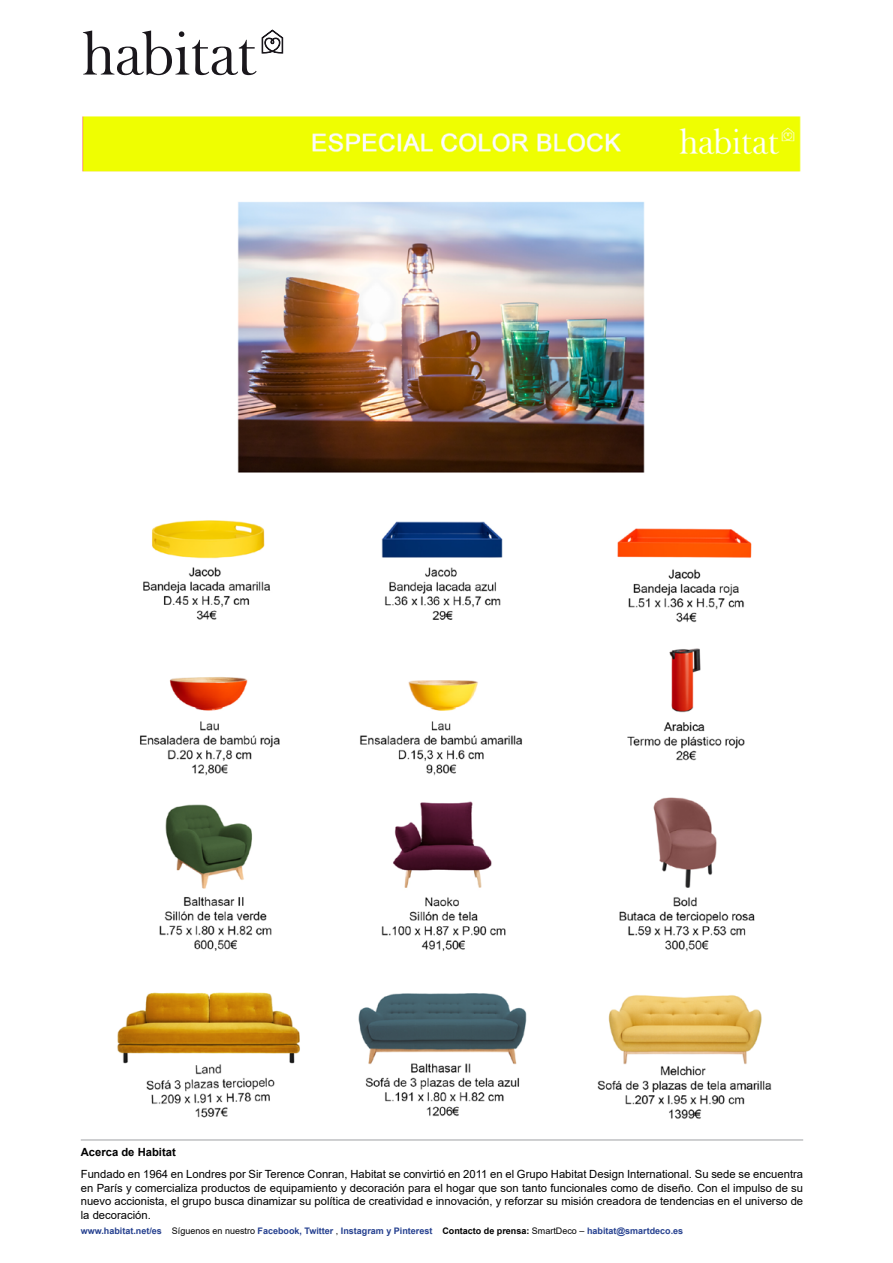
<style>
.page{position:relative;width:893px;height:1263px;background:#fff}
.page>*{position:absolute;margin:0;border:0;box-sizing:border-box;transform-origin:0 0}
.t1{font:11.25px/13.5px "Arial";color:#000;text-align:justify}
.t2{font:700 11.25px "Arial";color:#000}
.t3{font:700 9px "Arial";color:#25408f}
.s1{font-weight:400;color:#000}
.s2{color:#000}
</style>
<div class="page">
<svg style="left:83px;top:29px;width:200px;height:46px"></svg>
<img style="left:80px;top:116px;width:724px;height:1024px">
<hr style="left:81px;top:1139px;width:722px;height:2px;background:#bec0c2">
<p class="t2" style="left:81px;top:1144px;width:97px">Acerca de Habitat</p>
<p class="t1" style="left:81px;top:1167px;width:724px">Fundado en 1964 en Londres por Sir Terence Conran, Habitat se convirtió en 2011 en el Grupo Habitat Design International. Su sede se encuentra en París y comercializa productos de equipamiento y decoración para el hogar que son tanto funcionales como de diseño. Con el impulso de su nuevo accionista, el grupo busca dinamizar su política de creatividad e innovación, y reforzar su misión creadora de tendencias en el universo de la decoración.</p>
<p class="t3" style="left:81px;top:1225px;width:604px">www.habitat.net/es <span class="s1">Síguenos en nuestro</span> Facebook, Twitter <span class="s1">,</span> Instagram y Pinterest <span class="s2">Contacto de prensa:</span> <span class="s1">SmartDeco –</span> habitat@smartdeco.es</p>
</div>
